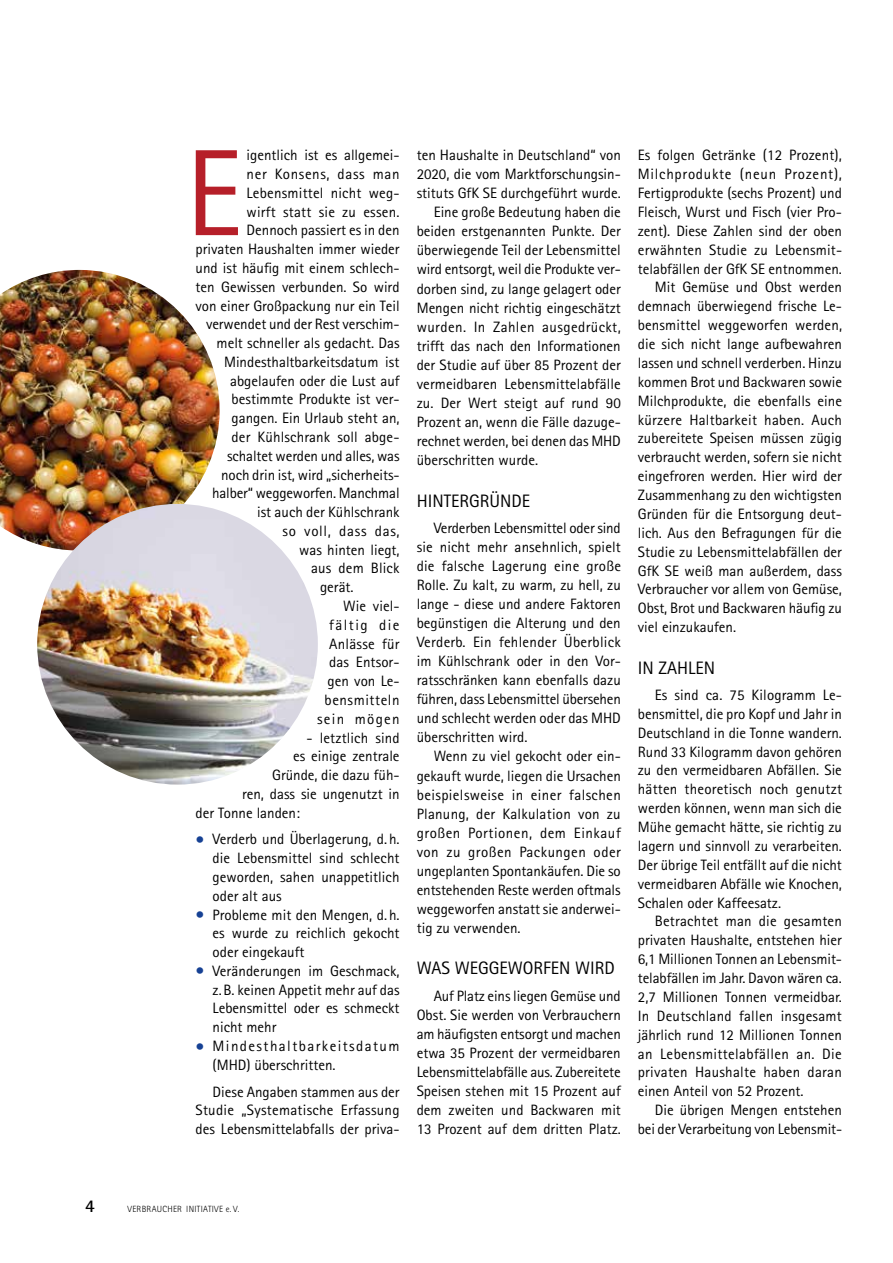
<style>
.page{position:relative;width:893px;height:1263px;background:#fff}
.page>*{position:absolute;margin:0;border:0;box-sizing:border-box;transform-origin:0 0}
.t1{font:123px "Rotis Sans Serif";color:#b61f29}
.t2{font:18px "Rotis Sans Serif";color:#000}
.t3{font:700 18px "Rotis Sans Serif";color:#000}
.t4{font:15px/19px "Rotis Sans Serif";color:#000;text-align:justify}
.t5{font:15px/18.8px "Rotis Sans Serif";letter-spacing:.095em;color:#000}
.t6{font:15px "Rotis Sans Serif";letter-spacing:.025em;color:#000}
.t7{font:15px "Rotis Sans Serif";letter-spacing:.05em;color:#000}
.t8{font:15px "Rotis Sans Serif";letter-spacing:.04em;color:#000}
.t9{font:15px "Rotis Sans Serif";letter-spacing:.045em;color:#000}
.t10{font:15px "Rotis Sans Serif";letter-spacing:.035em;color:#000}
.t11{font:15px "Rotis Sans Serif";letter-spacing:.1em;color:#000}
.t12{font:15px "Rotis Sans Serif";letter-spacing:.085em;color:#000}
.t13{font:300 9px "Rotis Sans Serif";letter-spacing:.03em;color:#000}
.s1{font-size:18px;color:#164194}
</style>
<div class="page">
<img style="left:0;top:270px;width:220px;height:281px">
<img style="left:37px;top:504px;width:281px;height:280px;border-radius:140px">
<p class="t4" style="left:247px;top:146px;width:154px">igentlich ist es allgemei-</p>
<p class="t8" style="left:247px;top:165px;width:154px">ner Konsens, dass man</p>
<p class="t4" style="left:247px;top:183px;width:154px">Lebensmittel nicht weg-</p>
<p class="t4" style="left:247px;top:202px;width:154px">wirft statt sie zu essen.</p>
<p class="t4" style="left:247px;top:221px;width:154px">Dennoch passiert es in den</p>
<p class="t4" style="left:196px;top:239px;width:205px">privaten Haushalten immer wieder</p>
<p class="t4" style="left:196px;top:258px;width:206px">und ist häufig mit einem schlech-</p>
<p class="t4" style="left:196px;top:277px;width:205px">ten Gewissen verbunden. So wird</p>
<p class="t4" style="left:196px;top:296px;width:205px">von einer Großpackung nur ein Teil</p>
<p class="t4" style="left:206px;top:315px;width:195px">verwendet und der Rest verschim-</p>
<p class="t4" style="left:217px;top:333px;width:185px">melt schneller als gedacht. Das</p>
<p class="t4" style="left:224px;top:352px;width:177px">Mindesthaltbarkeitsdatum ist</p>
<p class="t4" style="left:230px;top:371px;width:171px">abgelaufen oder die Lust auf</p>
<p class="t4" style="left:232px;top:390px;width:169px">bestimmte Produkte ist ver-</p>
<p class="t4" style="left:232px;top:408px;width:170px">gangen. Ein Urlaub steht an,</p>
<p class="t4" style="left:232px;top:427px;width:169px">der Kühlschrank soll abge-</p>
<p class="t4" style="left:227px;top:446px;width:174px">schaltet werden und alles, was</p>
<p class="t4" style="left:221px;top:465px;width:180px">noch drin ist, wird „sicherheits-</p>
<p class="t4" style="left:212px;top:484px;width:189px">halber“ weggeworfen. Manchmal</p>
<p class="t4" style="left:257px;top:502px;width:144px">ist auch der Kühlschrank</p>
<p class="t9" style="left:283px;top:522px;width:119px">so voll, dass das,</p>
<p class="t4" style="left:299px;top:540px;width:102px">was hinten liegt,</p>
<p class="t4" style="left:311px;top:559px;width:90px">aus dem Blick</p>
<p class="t4" style="left:320px;top:577px;width:35px">gerät.</p>
<p class="t4" style="left:343px;top:596px;width:58px">Wie viel-</p>
<p class="t11" style="left:329px;top:616px;width:72px">fältig die</p>
<p class="t4" style="left:329px;top:634px;width:72px">Anlässe für</p>
<p class="t4" style="left:329px;top:653px;width:72px">das Entsor-</p>
<p class="t4" style="left:328px;top:671px;width:73px">gen von Le-</p>
<p class="t10" style="left:325px;top:691px;width:76px">bensmitteln</p>
<p class="t12" style="left:317px;top:710px;width:84px">sein mögen</p>
<p class="t4" style="left:307px;top:728px;width:95px">- letztlich sind</p>
<p class="t4" style="left:293px;top:747px;width:108px">es einige zentrale</p>
<p class="t4" style="left:272px;top:765px;width:129px">Gründe, die dazu füh-</p>
<p class="t4" style="left:242px;top:784px;width:159px">ren, dass sie ungenutzt in</p>
<p class="t4" style="left:196px;top:803px;width:106px">der Tonne landen:</p>
<p class="t4" style="left:213px;top:830px;width:189px;text-indent:-17px"><span class="s1">•</span> Verderb und Überlagerung, d.h. die Lebensmittel sind schlecht geworden, sahen unappetitlich oder alt aus</p>
<p class="t4" style="left:213px;top:905px;width:189px;text-indent:-17px"><span class="s1">•</span> Probleme mit den Mengen, d.h. es wurde zu reichlich gekocht oder eingekauft</p>
<p class="t4" style="left:213px;top:961px;width:189px;text-indent:-17px"><span class="s1">•</span> Veränderungen im Geschmack, z.B. keinen Appetit mehr auf das Lebensmittel oder es schmeckt nicht mehr</p>
<p class="t5" style="left:213px;top:1036px;width:188px;text-indent:-17px"><span class="s1">•</span> Mindesthaltbarkeitsdatum (MHD) überschritten.</p>
<p class="t4" style="left:196px;top:1082px;width:206px;text-indent:17px">Diese Angaben stammen aus der Studie „Systematische Erfassung des Lebensmittelabfalls der priva-</p>
<h1 class="t1" style="left:185px;top:121px;width:58px">E</h1>
<p class="t4" style="left:417px;top:146px;width:206px">ten Haushalte in Deutschland“ von</p>
<p class="t4" style="left:417px;top:165px;width:206px">2020, die vom Marktforschungsin-</p>
<p class="t4" style="left:417px;top:184px;width:206px">stituts GfK SE durchgeführt wurde.</p>
<p class="t4" style="left:434px;top:203px;width:189px">Eine große Bedeutung haben die</p>
<p class="t4" style="left:417px;top:222px;width:206px">beiden erstgenannten Punkte. Der</p>
<p class="t4" style="left:417px;top:241px;width:206px">überwiegende Teil der Lebensmittel</p>
<p class="t4" style="left:417px;top:260px;width:206px">wird entsorgt, weil die Produkte ver-</p>
<p class="t4" style="left:417px;top:279px;width:206px">dorben sind, zu lange gelagert oder</p>
<p class="t4" style="left:417px;top:298px;width:206px">Mengen nicht richtig eingeschätzt</p>
<p class="t6" style="left:417px;top:318px;width:206px">wurden. In Zahlen ausgedrückt,</p>
<p class="t4" style="left:417px;top:336px;width:206px">trifft das nach den Informationen</p>
<p class="t4" style="left:417px;top:355px;width:206px">der Studie auf über 85 Prozent der</p>
<p class="t4" style="left:417px;top:374px;width:206px">vermeidbaren Lebensmittelabfälle</p>
<p class="t4" style="left:417px;top:393px;width:206px">zu. Der Wert steigt auf rund 90</p>
<p class="t4" style="left:417px;top:412px;width:206px">Prozent an, wenn die Fälle dazuge-</p>
<p class="t4" style="left:417px;top:431px;width:206px">rechnet werden, bei denen das MHD</p>
<p class="t4" style="left:417px;top:450px;width:123px">überschritten wurde.</p>
<p class="t2" style="left:417px;top:490px;width:115px">HINTERGRÜNDE</p>
<p class="t4" style="left:417px;top:518px;width:206px;text-indent:17px">Verderben Lebensmittel oder sind sie nicht mehr ansehnlich, spielt die falsche Lagerung eine große Rolle. Zu kalt, zu warm, zu hell, zu lange - diese und andere Faktoren begünstigen die Alterung und den Verderb. Ein fehlender Überblick im Kühlschrank oder in den Vor&shy;ratsschränken kann ebenfalls dazu führen, dass Lebensmittel übersehen und schlecht werden oder das MHD überschritten wird.</p>
<p class="t4" style="left:417px;top:747px;width:206px;text-indent:17px">Wenn zu viel gekocht oder ein&shy;gekauft wurde, liegen die Ursachen beispielsweise in einer falschen Planung, der Kalkulation von zu großen Portionen, dem Einkauf von zu großen Packungen oder ungeplanten Spontankäufen. Die so entstehenden Reste werden oftmals weggeworfen anstatt sie anderwei&shy;tig zu verwenden.</p>
<p class="t2" style="left:417px;top:958px;width:199px">WAS WEGGEWORFEN WIRD</p>
<p class="t4" style="left:417px;top:986px;width:206px;text-indent:17px">Auf Platz eins liegen Gemüse und Obst. Sie werden von Verbrauchern am häufigsten entsorgt und machen etwa 35 Prozent der vermeidbaren Lebensmittelabfälle aus. Zubereitete Speisen stehen mit 15 Prozent auf dem zweiten und Backwaren mit 13 Prozent auf dem dritten Platz.</p>
<p class="t4" style="left:638px;top:146px;width:205px">Es folgen Getränke (12 Prozent),</p>
<p class="t7" style="left:638px;top:165px;width:206px">Milchprodukte (neun Prozent),</p>
<p class="t4" style="left:638px;top:183px;width:206px">Fertigprodukte (sechs Prozent) und</p>
<p class="t4" style="left:638px;top:202px;width:206px">Fleisch, Wurst und Fisch (vier Pro-</p>
<p class="t4" style="left:638px;top:221px;width:206px">zent). Diese Zahlen sind der oben</p>
<p class="t4" style="left:638px;top:240px;width:206px">erwähnten Studie zu Lebensmit-</p>
<p class="t4" style="left:638px;top:259px;width:206px">telabfällen der GfK SE entnommen.</p>
<p class="t4" style="left:655px;top:278px;width:189px">Mit Gemüse und Obst werden</p>
<p class="t4" style="left:638px;top:297px;width:206px">demnach überwiegend frische Le-</p>
<p class="t4" style="left:638px;top:315px;width:206px">bensmittel weggeworfen werden,</p>
<p class="t4" style="left:638px;top:334px;width:206px">die sich nicht lange aufbewahren</p>
<p class="t4" style="left:638px;top:353px;width:206px">lassen und schnell verderben. Hinzu</p>
<p class="t4" style="left:638px;top:372px;width:206px">kommen Brot und Backwaren sowie</p>
<p class="t4" style="left:638px;top:391px;width:206px">Milchprodukte, die ebenfalls eine</p>
<p class="t4" style="left:638px;top:410px;width:206px">kürzere Haltbarkeit haben. Auch</p>
<p class="t4" style="left:638px;top:429px;width:206px">zubereitete Speisen müssen zügig</p>
<p class="t4" style="left:638px;top:448px;width:206px">verbraucht werden, sofern sie nicht</p>
<p class="t4" style="left:638px;top:466px;width:206px">eingefroren werden. Hier wird der</p>
<p class="t4" style="left:638px;top:485px;width:206px">Zusammenhang zu den wichtigsten</p>
<p class="t4" style="left:638px;top:504px;width:206px">Gründen für die Entsorgung deut-</p>
<p class="t4" style="left:638px;top:523px;width:206px">lich. Aus den Befragungen für die</p>
<p class="t4" style="left:638px;top:542px;width:206px">Studie zu Lebensmittelabfällen der</p>
<p class="t4" style="left:638px;top:561px;width:206px">GfK SE weiß man außerdem, dass</p>
<p class="t4" style="left:638px;top:580px;width:206px">Verbraucher vor allem von Gemüse,</p>
<p class="t4" style="left:638px;top:598px;width:206px">Obst, Brot und Backwaren häufig zu</p>
<p class="t4" style="left:638px;top:617px;width:100px">viel einzukaufen.</p>
<p class="t2" style="left:638px;top:657px;width:79px">IN ZAHLEN</p>
<p class="t4" style="left:638px;top:685px;width:206px;text-indent:17px">Es sind ca. 75 Kilogramm Le&shy;bensmittel, die pro Kopf und Jahr in Deutschland in die Tonne wandern.<br>Rund 33 Kilogramm davon gehören zu den vermeidbaren Abfällen. Sie hätten theoretisch noch genutzt werden können, wenn man sich die Mühe gemacht hätte, sie richtig zu lagern und sinnvoll zu verarbeiten.<br>Der übrige Teil entfällt auf die nicht vermeidbaren Abfälle wie Knochen, Schalen oder Kaffeesatz.</p>
<p class="t4" style="left:638px;top:912px;width:206px;text-indent:17px">Betrachtet man die gesamten privaten Haushalte, entstehen hier 6,1 Millionen Tonnen an Lebensmit&shy;telabfällen im Jahr. Davon wären ca.<br>2,7 Millionen Tonnen vermeidbar.<br>In Deutschland fallen insgesamt jährlich rund 12 Millionen Tonnen an Lebensmittelabfällen an. Die privaten Haushalte haben daran einen Anteil von 52 Prozent.</p>
<p class="t4" style="left:638px;top:1100px;width:206px;text-align:right">Die übrigen Mengen entstehen bei der Verarbeitung von Lebensmit-</p>
<p class="t3" style="left:85px;top:1195px;width:11px">4</p>
<p class="t13" style="left:128px;top:1203px;width:114px">VERBRAUCHER INITIATIVE e. V.</p>
</div>
